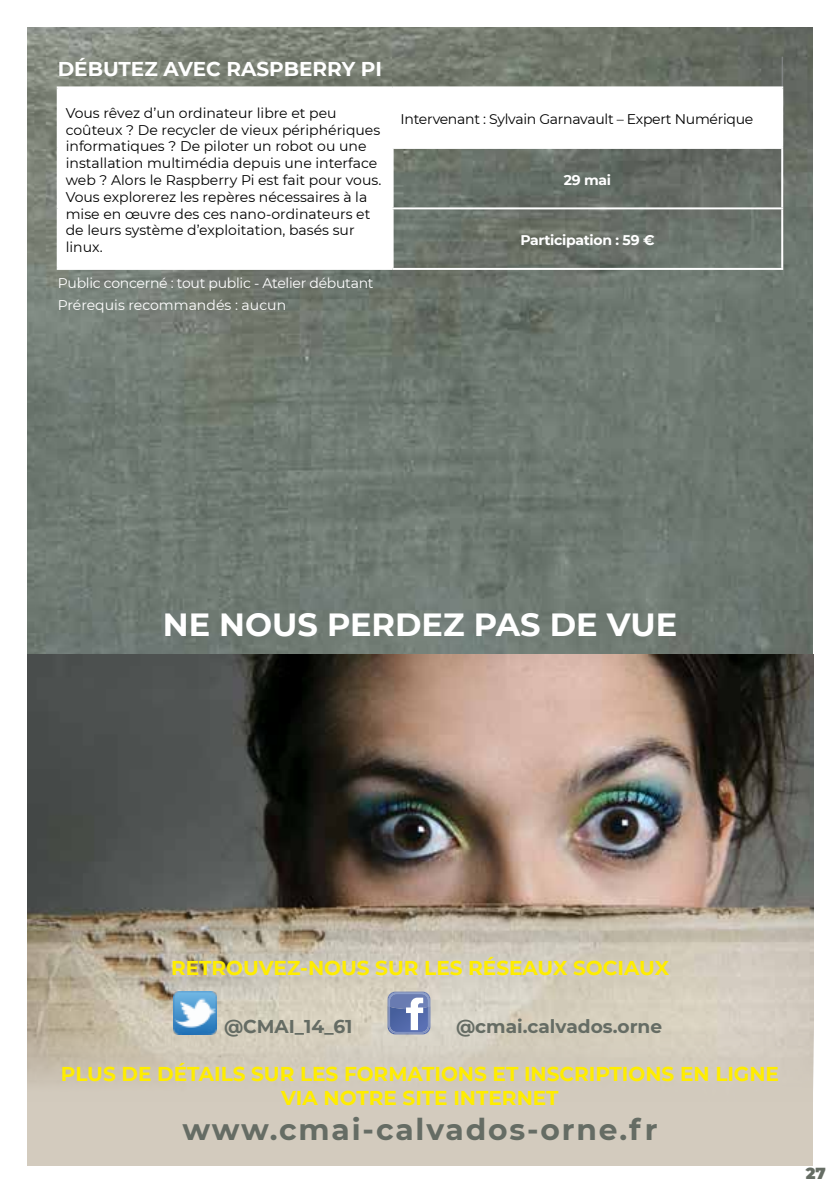
<style>
.page{position:relative;width:840px;height:1191px;background:#fff}
.page>*{position:absolute;margin:0;border:0;box-sizing:border-box;transform-origin:0 0}
.t1{font:700 32px "Montserrat";color:#fff}
.t2{font:700 29.6px "Montserrat";letter-spacing:.06em;color:#656c64}
.t3{font:700 20px/24px "Montserrat";color:#ffed00;text-align:center}
.t4{font:700 20px "Montserrat";color:#fff}
.t5{font:700 18.6px "Montserrat";color:#656c64}
.t6{font:900 16px "Montserrat";color:#656d64}
.t7{font:14px/16.8px "Montserrat";color:#000}
.t8{font:14px/22.2px "Montserrat";letter-spacing:-.02em;color:#fff}
.t9{font:14px "Montserrat";letter-spacing:-.02em;color:#000}
.t10{font:700 14px "Montserrat";letter-spacing:-.02em;color:#fff}
</style>
<div class="page">
<img style="left:27px;top:27px;width:785px;height:628px">
<svg style="left:59px;top:88px;width:721px;height:180px"></svg>
<svg style="left:781px;top:57px;width:1px;height:29px"></svg>
<hr style="left:780px;top:149px;width:2px;height:58px;background:#fff">
<hr style="left:391px;top:207px;width:391px;height:2px;background:#fff">
<hr style="left:780px;top:209px;width:2px;height:59px;background:#fff">
<hr style="left:392px;top:268px;width:390px;height:2px;background:#fff">
<hr style="left:57px;top:86px;width:335px;height:2px;background:#fff">
<hr style="left:57px;top:88px;width:2px;height:60px;background:#fff">
<hr style="left:392px;top:86px;width:390px;height:2px;background:#fff">
<hr style="left:391px;top:88px;width:2px;height:59px;background:#fff">
<hr style="left:780px;top:88px;width:2px;height:59px;background:#fff">
<hr style="left:57px;top:148px;width:2px;height:60px;background:#fff">
<hr style="left:391px;top:147px;width:391px;height:2px;background:#fff">
<hr style="left:391px;top:149px;width:2px;height:58px;background:#fff">
<hr style="left:57px;top:208px;width:2px;height:60px;background:#fff">
<hr style="left:391px;top:209px;width:2px;height:59px;background:#fff">
<hr style="left:57px;top:268px;width:335px;height:2px;background:#fff">
<div style="left:27px;top:655px;width:785px;height:510px;background:#d3cbbe"></div>
<img style="left:27px;top:655px;width:785px;height:427px">
<img style="left:173px;top:991px;width:43px;height:43px">
<svg style="left:387px;top:991px;width:43px;height:43px;background:#8493be"></svg>
<h3 class="t4" style="left:58px;top:55px;width:325px">DÉBUTEZ AVEC RASPBERRY PI</h3>
<p class="t7" style="left:66px;top:104px;width:317px">Vous rêvez d’un ordinateur libre et peu coûteux ? De recycler de vieux périphériques informatiques ? De piloter un robot ou une installation multimédia depuis une interface web ? Alors le Raspberry Pi est fait pour vous.<br>Vous explorerez les repères nécessaires à la mise en œuvre des ces nano-ordinateurs et de leurs système d’exploitation, basés sur linux.</p>
<p class="t9" style="left:400px;top:110px;width:354px">Intervenant : Sylvain Garnavault – Expert Numérique</p>
<p class="t10" style="left:563px;top:170px;width:49px">29 mai</p>
<p class="t10" style="left:520px;top:230px;width:135px">Participation : 59 €</p>
<p class="t8" style="left:58px;top:271px;width:317px">Public concerné : tout public - Atelier débutant<br>Prérequis recommandés : aucun</p>
<h1 class="t1" style="left:163px;top:602px;width:515px">NE NOUS PERDEZ PAS DE VUE</h1>
<h3 class="t3" style="left:171px;top:954px;width:499px">RETROUVEZ-NOUS SUR LES RÉSEAUX SOCIAUX</h3>
<h3 class="t5" style="left:224px;top:1013px;width:130px">@CMAI_14_61</h3>
<h3 class="t5" style="left:456px;top:1013px;width:208px">@cmai.calvados.orne</h3>
<h3 class="t3" style="left:61px;top:1061px;width:719px">PLUS DE DÉTAILS SUR LES FORMATIONS ET INSCRIPTIONS EN LIGNE<br>VIA NOTRE SITE INTERNET</h3>
<h2 class="t2" style="left:182px;top:1107px;width:476px">www.cmai-calvados-orne.fr</h2>
<p class="t6" style="left:805px;top:1161px;width:22px">27</p>
</div>
